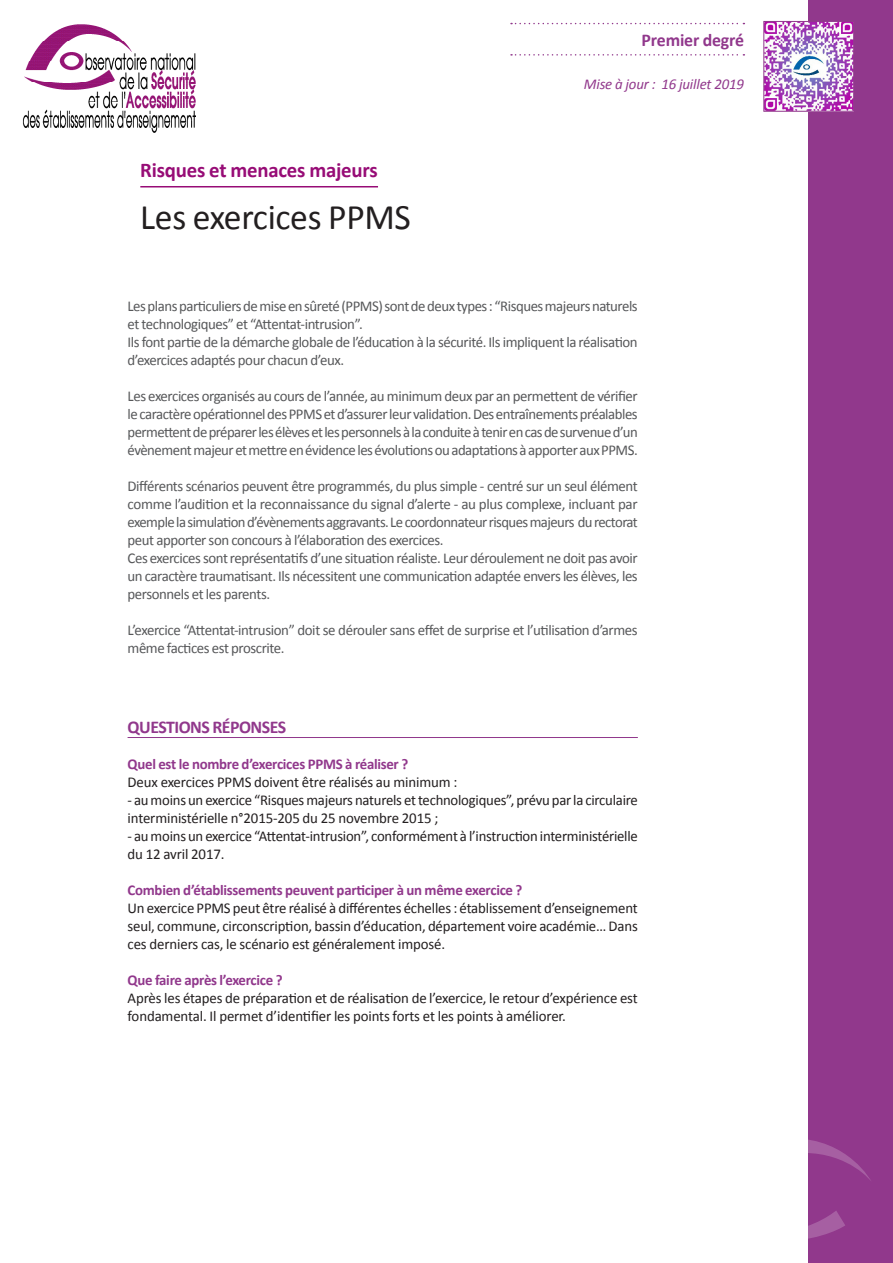
<style>
.page{position:relative;width:893px;height:1263px;background:#fff}
.page>*{position:absolute;margin:0;border:0;box-sizing:border-box;transform-origin:0 0}
.t1{font:36px "Calibri";letter-spacing:-.01em;color:#231f20}
.t2{font:700 21px "Calibri";letter-spacing:-.01em;color:#970c76}
.t3{font:700 18px "Calibri";letter-spacing:-.03em;color:#91388c}
.t4{font:700 18px "Calibri";letter-spacing:-.01em;color:#91388c}
.t5{font:15px/18px "Calibri";letter-spacing:-.03em;color:#57585a}
.t6{font:15px/18px "Calibri";letter-spacing:-.01em;color:#231f20}
.t7{font:700 15px "Calibri";letter-spacing:-.02em;color:#91388c}
.t8{font:italic 15px "Calibri";letter-spacing:-.01em;color:#91388c}
</style>
<div class="page">
<div style="left:808px;top:0;width:85px;height:1263px;background:#91388c"></div>
<svg style="left:808px;top:1139px;width:63px;height:100px"></svg>
<hr style="left:128px;top:737px;width:510px;height:1px;background:#91388c">
<svg style="left:511px;top:23px;width:233px;height:1px"></svg>
<svg style="left:511px;top:54px;width:233px;height:2px"></svg>
<img style="left:22px;top:24px;width:173px;height:108px">
<hr style="left:140px;top:186px;width:238px;height:1px;background:#970c76">
<img style="left:766px;top:23px;width:86px;height:86px">
<div style="left:764px;top:21px;width:90px;height:90px;border:1px solid #91388c"></div>
<p class="t2" style="left:140px;top:157px;width:239px">Risques et menaces majeurs</p>
<p class="t1" style="left:140px;top:194px;width:272px">Les exercices PPMS</p>
<p class="t4" style="left:642px;top:28px;width:104px">Premier degré</p>
<p class="t8" style="left:584px;top:74px;width:162px">Mise à jour : 16 juillet 2019</p>
<p class="t5" style="left:128px;top:297px;width:512px">Les plans particuliers de mise en sûreté (PPMS) sont de deux types : “Risques majeurs naturels et technologiques” et “Attentat-intrusion”.</p>
<p class="t5" style="left:128px;top:333px;width:512px">Ils font partie de la démarche globale de l’éducation à la sécurité. Ils impliquent la réalisation d’exercices adaptés pour chacun d’eux.</p>
<p class="t5" style="left:128px;top:387px;width:512px;text-align:justify">Les exercices organisés au cours de l’année, au minimum deux par an permettent de vérifier le caractère opérationnel des PPMS et d’assurer leur validation. Des entraînements préalables permettent de préparer les élèves et les personnels à la conduite à tenir en cas de survenue d’un évènement majeur et mettre en évidence les évolutions ou adaptations à apporter aux PPMS.</p>
<p class="t5" style="left:128px;top:477px;width:512px;text-align:justify">Différents scénarios peuvent être programmés, du plus simple - centré sur un seul élément comme l’audition et la reconnaissance du signal d’alerte - au plus complexe, incluant par exemple la simulation d’évènements aggravants. Le coordonnateur risques majeurs du rectorat peut apporter son concours à l’élaboration des exercices.</p>
<p class="t5" style="left:128px;top:549px;width:512px;text-align:justify">Ces exercices sont représentatifs d’une situation réaliste. Leur déroulement ne doit pas avoir un caractère traumatisant. Ils nécessitent une communication adaptée envers les élèves, les personnels et les parents.</p>
<p class="t5" style="left:128px;top:621px;width:512px">L’exercice “Attentat-intrusion” doit se dérouler sans effet de surprise et l’utilisation d’armes même factices est proscrite.</p>
<p class="t3" style="left:128px;top:715px;width:160px">QUESTIONS RÉPONSES</p>
<p class="t7" style="left:128px;top:754px;width:282px">Quel est le nombre d’exercices PPMS à réaliser ?</p>
<p class="t6" style="left:128px;top:773px;width:331px">Deux exercices PPMS doivent être réalisés au minimum :</p>
<p class="t6" style="left:128px;top:791px;width:512px">- au moins un exercice “Risques majeurs naturels et technologiques”, prévu par la circulaire interministérielle n°2015-205 du 25 novembre 2015 ;</p>
<p class="t6" style="left:128px;top:827px;width:512px">- au moins un exercice “Attentat-intrusion”, conformément à l’instruction interministérielle du 12 avril 2017.</p>
<p class="t7" style="left:128px;top:880px;width:396px">Combien d’établissements peuvent participer à un même exercice ?</p>
<p class="t6" style="left:128px;top:899px;width:512px;text-align:justify">Un exercice PPMS peut être réalisé à différentes échelles : établissement d’enseignement seul, commune, circonscription, bassin d’éducation, département voire académie… Dans ces derniers cas, le scénario est généralement imposé.</p>
<p class="t7" style="left:128px;top:970px;width:157px">Que faire après l’exercice ?</p>
<p class="t6" style="left:128px;top:989px;width:512px">Après les étapes de préparation et de réalisation de l’exercice, le retour d’expérience est fondamental. Il permet d’identifier les points forts et les points à améliorer.</p>
</div>
